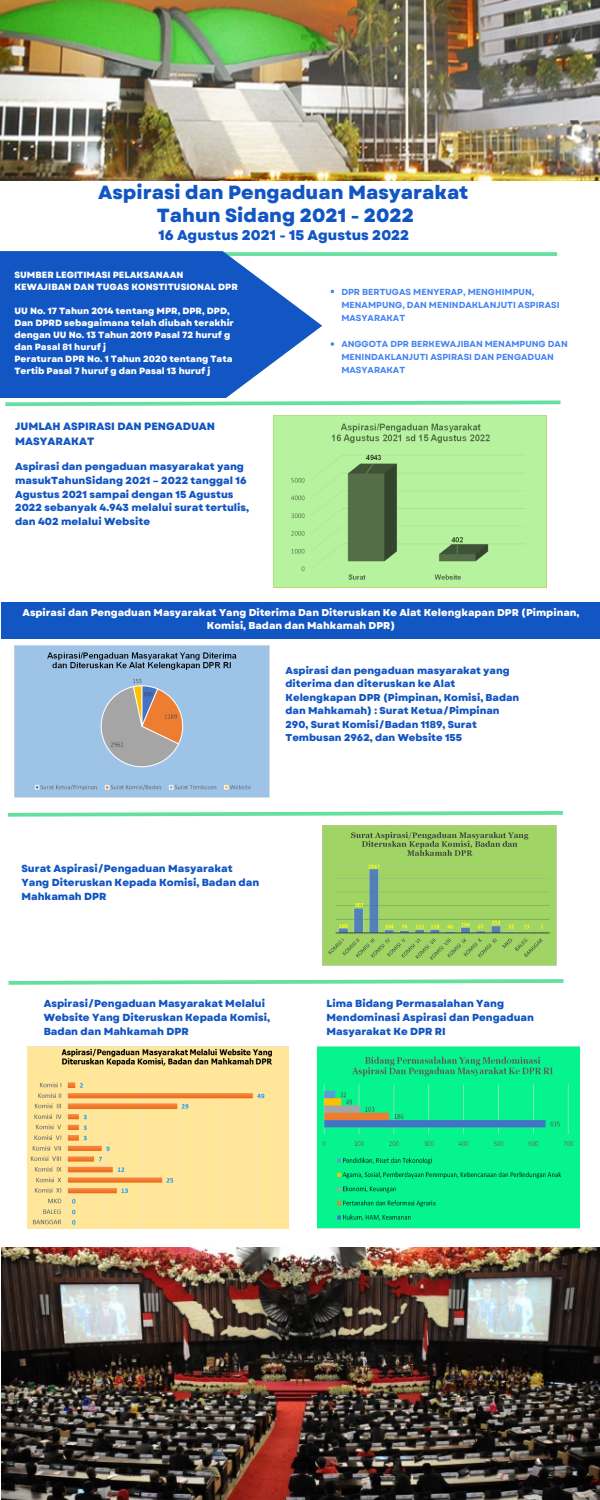
<style>
.page{position:relative;width:600px;height:1500px;background:#fff}
.page>*{position:absolute;margin:0;border:0;box-sizing:border-box;transform-origin:0 0}
.t1{font:800 19.1px/23.2px "Garet";color:#1256c4;text-align:center}
.t2{font:800 14.1px "Garet";color:#1256c4}
.t3{font:800 10.6px/14.8px "Garet";color:#1256c4}
.t4{font:800 10.2px/13.8px "Garet";color:#1256c4}
.t5{font:800 10px/13.5px "Garet";color:#1256c4}
.t6{font:800 10px/13.5px "Garet";color:#fff;text-align:center}
.t7{font:800 9px/12px "Garet";color:#fff}
.t8{font:700 8.8px/13.1px "Garet";color:#4283f4}
</style>
<div class="page">
<svg style="left:322px;top:252px;width:235px;height:4px"></svg>
<svg style="left:0;top:251px;width:322px;height:146px;background:#346fcc"></svg>
<img style="left:0;top:0;width:600px;height:181px">
<div style="left:2px;top:602px;width:598px;height:36px;background:#1256c4"></div>
<img style="left:14px;top:646px;width:255px;height:151px">
<img style="left:322px;top:826px;width:235px;height:139px">
<svg style="left:5px;top:400px;width:556px;height:7px"></svg>
<img style="left:273px;top:415px;width:274px;height:173px">
<svg style="left:7px;top:811px;width:556px;height:6px"></svg>
<svg style="left:8px;top:979px;width:556px;height:6px"></svg>
<img style="left:2px;top:1248px;width:598px;height:252px">
<img style="left:27px;top:1046px;width:261px;height:183px">
<img style="left:318px;top:1046px;width:261px;height:183px">
<svg style="left:331px;top:342px;width:3px;height:4px"></svg>
<h1 class="t1" style="left:98px;top:181px;width:372px">Aspirasi dan Pengaduan Masyarakat<br>Tahun Sidang 2021 - 2022</h1>
<h2 class="t2" style="left:158px;top:225px;width:253px">16 Agustus 2021 - 15 Agustus 2022</h2>
<p class="t7" style="left:14px;top:268px;width:225px">SUMBER LEGITIMASI PELAKSANAAN<br>KEWAJIBAN DAN TUGAS KONSTITUSIONAL DPR</p>
<p class="t7" style="left:14px;top:304px;width:221px">UU No. 17 Tahun 2014 tentang MPR, DPR, DPD, Dan DPRD sebagaimana telah diubah terakhir dengan UU No. 13 Tahun 2019 Pasal 72 huruf g dan Pasal 81 huruf j<br>Peraturan DPR No. 1 Tahun 2020 tentang Tata Tertib Pasal 7 huruf g dan Pasal 13 huruf j</p>
<p class="t3" style="left:15px;top:419px;width:202px">JUMLAH ASPIRASI DAN PENGADUAN<br>MASYARAKAT</p>
<p class="t4" style="left:15px;top:460px;width:236px">Aspirasi dan pengaduan masyarakat yang masukTahunSidang 2021 – 2022 tanggal 16<br>Agustus 2021 sampai dengan 15 Agustus 2022 sebanyak 4.943 melalui surat tertulis, dan 402 melalui Website</p>
<p class="t8" style="left:341px;top:285px;width:220px">DPR BERTUGAS MENYERAP, MENGHIMPUN,<br>MENAMPUNG, DAN MENINDAKLANJUTI ASPIRASI<br>MASYARAKAT</p>
<p class="t8" style="left:341px;top:338px;width:228px">ANGGOTA DPR BERKEWAJIBAN MENAMPUNG DAN<br>MENINDAKLANJUTI ASPIRASI DAN PENGADUAN<br>MASYARAKAT</p>
<p class="t6" style="left:22px;top:605px;width:559px">Aspirasi dan Pengaduan Masyarakat Yang Diterima Dan Diteruskan Ke Alat Kelengkapan DPR (Pimpinan,<br>Komisi, Badan dan Mahkamah DPR)</p>
<p class="t5" style="left:286px;top:664px;width:235px">Aspirasi dan pengaduan masyarakat yang diterima dan diteruskan ke Alat Kelengkapan DPR (Pimpinan, Komisi, Badan dan Mahkamah) : Surat Ketua/Pimpinan 290, Surat Komisi/Badan 1189, Surat Tembusan 2962, dan Website 155</p>
<p class="t4" style="left:21px;top:862px;width:239px">Surat Aspirasi/Pengaduan Masyarakat<br>Yang Diteruskan Kepada Komisi, Badan dan<br>Mahkamah DPR</p>
<p class="t4" style="left:44px;top:997px;width:228px">Aspirasi/Pengaduan Masyarakat Melalui<br>Website Yang Diteruskan Kepada Komisi,<br>Badan dan Mahkamah DPR</p>
<p class="t4" style="left:326px;top:997px;width:209px">Lima Bidang Permasalahan Yang<br>Mendominasi Aspirasi dan Pengaduan<br>Masyarakat Ke DPR RI</p>
</div>
